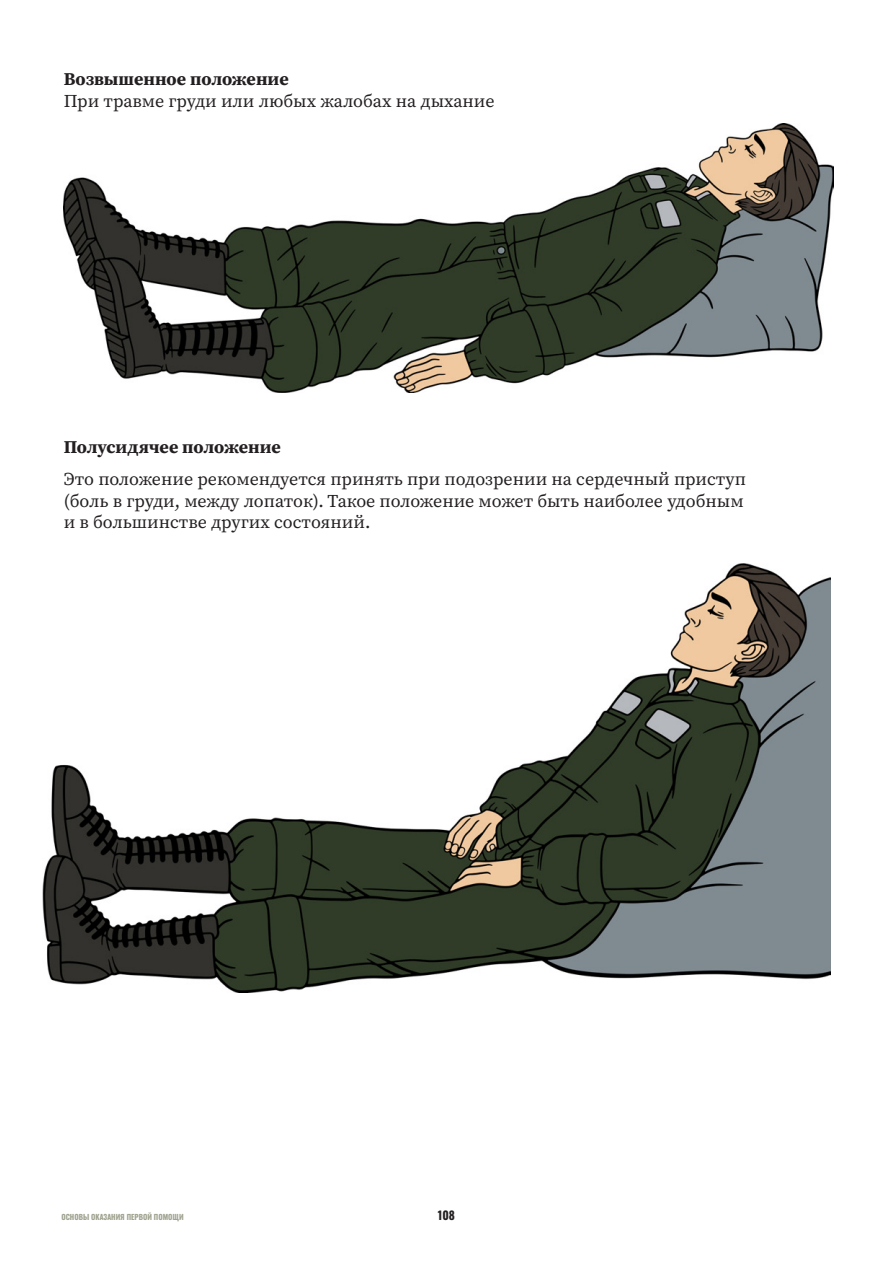
<style>
.page{position:relative;width:893px;height:1263px;background:#fff}
.page>*{position:absolute;margin:0;border:0;box-sizing:border-box;transform-origin:0 0}
.main_copy{font:18px/21.6px "Source Serif Pro";color:#231f20}
.main_copy-2{font:700 18px "Source Serif Pro";letter-spacing:-.005em;color:#231f20}
.t1{font:11.7px "Zodiac Sans";color:#231f20}
.t2{font:7.5px "Zodiac Sans";color:#a0a490}
.s1{font-weight:700}
</style>
<div class="page">
<img style="left:64px;top:123px;width:770px;height:270px">
<img style="left:43px;top:564px;width:788px;height:429px">
<p class="main_copy" style="left:64px;top:69px;width:432px"><span class="s1">Возвышенное положение<br></span>При травме груди или любых жалобах на дыхание</p>
<p class="main_copy-2" style="left:64px;top:434px;width:219px">Полусидячее положение</p>
<p class="main_copy" style="left:64px;top:468px;width:684px">Это положение рекомендуется принять при подозрении на сердечный приступ (боль в груди, между лопаток). Такое положение может быть наиболее удобным и в большинстве других состояний.</p>
<p class="t2" style="left:61px;top:1213px;width:124px">ОСНОВЫ ОКАЗАНИЯ ПЕРВОЙ ПОМОЩИ</p>
<p class="t1" style="left:438px;top:1209px;width:19px">108</p>
</div>
